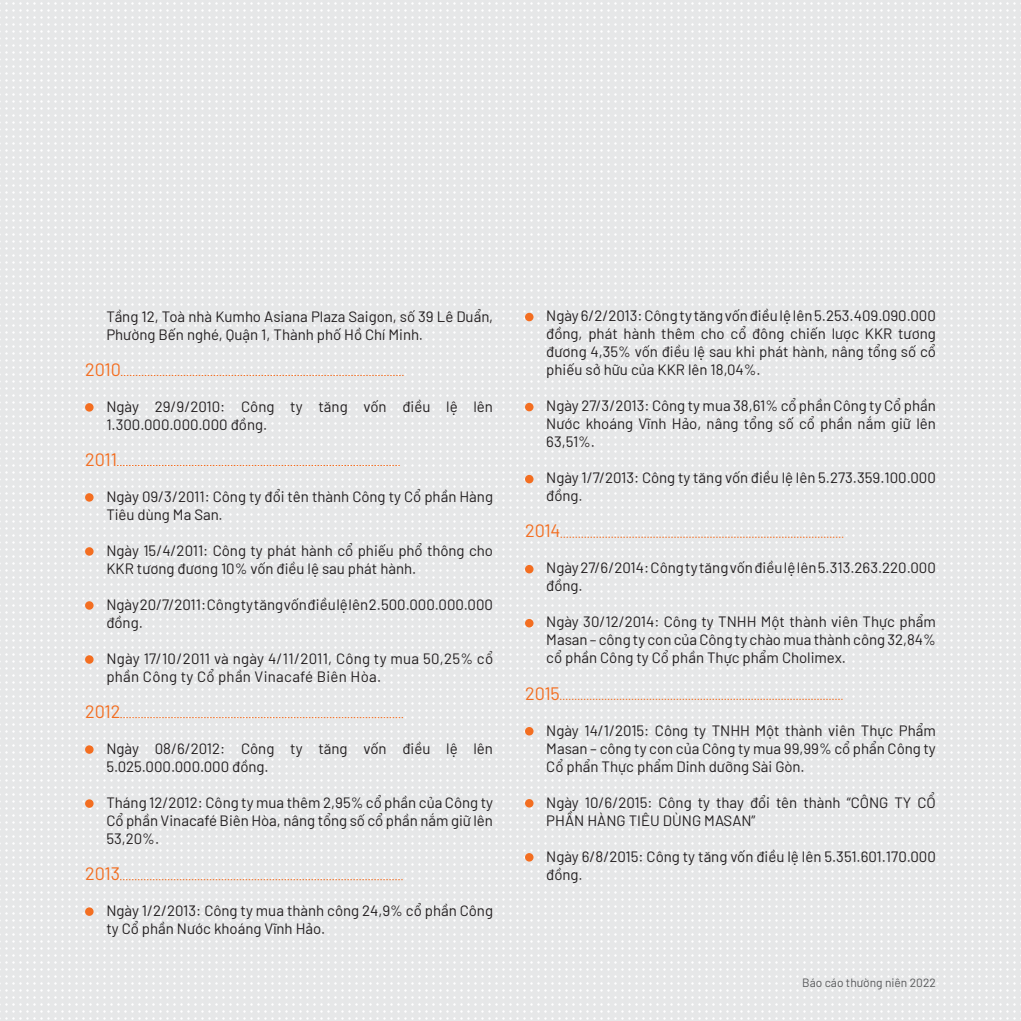
<style>
.page{position:relative;width:1021px;height:1021px;background:#fff}
.page>*{position:absolute;margin:0;border:0;box-sizing:border-box;transform-origin:0 0}
.NOI_DUNG{font:18px "Barlow";color:#f36e21}
.NOI_DUNG-2{font:15px/18px "Barlow";color:#231f20}
.NOI_DUNG-3{font:15px/18px "Barlow";letter-spacing:.02em;color:#231f20}
.t1{font:12px "Barlow";color:#57585a}
</style>
<div class="page">
<div style="left:0;top:0;width:1020px;height:1020px;background:linear-gradient(to right,#e8e9ea,#e8e9ea)"></div>
<svg style="left:121px;top:375px;width:282px;height:1px"></svg>
<div style="left:85px;top:403px;width:9px;height:8px;background:#f36e21;border-radius:50%"></div>
<svg style="left:117px;top:465px;width:283px;height:1px"></svg>
<div style="left:85px;top:493px;width:9px;height:8px;background:#f36e21;border-radius:50%"></div>
<div style="left:85px;top:547px;width:9px;height:8px;background:#f36e21;border-radius:50%"></div>
<div style="left:85px;top:601px;width:9px;height:8px;background:#f36e21;border-radius:50%"></div>
<div style="left:85px;top:655px;width:9px;height:8px;background:#f36e21;border-radius:50%"></div>
<svg style="left:120px;top:717px;width:283px;height:1px"></svg>
<div style="left:85px;top:745px;width:9px;height:8px;background:#f36e21;border-radius:50%"></div>
<div style="left:85px;top:799px;width:9px;height:8px;background:#f36e21;border-radius:50%"></div>
<svg style="left:120px;top:879px;width:282px;height:1px"></svg>
<div style="left:85px;top:907px;width:9px;height:8px;background:#f36e21;border-radius:50%"></div>
<div style="left:525px;top:313px;width:8px;height:8px;background:#f36e21;border-radius:50%"></div>
<div style="left:525px;top:403px;width:8px;height:8px;background:#f36e21;border-radius:50%"></div>
<div style="left:525px;top:475px;width:8px;height:8px;background:#f36e21;border-radius:50%"></div>
<svg style="left:560px;top:537px;width:283px;height:1px"></svg>
<div style="left:525px;top:565px;width:8px;height:8px;background:#f36e21;border-radius:50%"></div>
<div style="left:525px;top:619px;width:8px;height:8px;background:#f36e21;border-radius:50%"></div>
<svg style="left:560px;top:699px;width:282px;height:1px"></svg>
<div style="left:525px;top:727px;width:8px;height:8px;background:#f36e21;border-radius:50%"></div>
<div style="left:525px;top:799px;width:8px;height:8px;background:#f36e21;border-radius:50%"></div>
<div style="left:525px;top:853px;width:8px;height:8px;background:#f36e21;border-radius:50%"></div>
<p class="NOI_DUNG-2" style="left:106px;top:306px;width:388px">Tầng 12, Toà nhà Kumho Asiana Plaza Saigon, số 39 Lê Duẩn,<br>Phường Bến nghé, Quận 1, Thành phố Hồ Chí Minh.</p>
<p class="NOI_DUNG" style="left:85px;top:356px;width:37px">2010</p>
<p class="NOI_DUNG-2" style="left:106px;top:396px;width:388px">Ngày 29/9/2010: Công ty tăng vốn điều lệ lên<br>1.300.000.000.000 đồng.</p>
<p class="NOI_DUNG" style="left:85px;top:446px;width:33px">2011</p>
<p class="NOI_DUNG-2" style="left:106px;top:486px;width:388px">Ngày 09/3/2011: Công ty đổi tên thành Công ty Cổ phần Hàng<br>Tiêu dùng Ma San.</p>
<p class="NOI_DUNG-2" style="left:106px;top:540px;width:388px">Ngày 15/4/2011: Công ty phát hành cổ phiếu phổ thông cho<br>KKR tương đương 10% vốn điều lệ sau phát hành.</p>
<p class="NOI_DUNG-2" style="left:106px;top:594px;width:388px">Ngày 20/7/2011: Công ty tăng vốn điều lệ lên 2.500.000.000.000 đồng.</p>
<p class="NOI_DUNG-3" style="left:106px;top:648px;width:388px">Ngày 17/10/2011 và ngày 4/11/2011, Công ty mua 50,25% cổ phần Công ty Cổ phần Vinacafé Biên Hòa.</p>
<p class="NOI_DUNG" style="left:85px;top:698px;width:37px">2012</p>
<p class="NOI_DUNG-2" style="left:106px;top:738px;width:388px">Ngày 08/6/2012: Công ty tăng vốn điều lệ lên<br>5.025.000.000.000 đồng.</p>
<p class="NOI_DUNG-2" style="left:106px;top:792px;width:388px;text-align:justify">Tháng 12/2012: Công ty mua thêm 2,95% cổ phần của Công ty Cổ phần Vinacafé Biên Hòa, nâng tổng số cổ phần nắm giữ lên 53,20%.</p>
<p class="NOI_DUNG" style="left:85px;top:860px;width:36px">2013</p>
<p class="NOI_DUNG-2" style="left:106px;top:900px;width:388px">Ngày 1/2/2013: Công ty mua thành công 24,9% cổ phần Công ty Cổ phần Nước khoáng Vĩnh Hảo.</p>
<p class="NOI_DUNG-2" style="left:546px;top:306px;width:391px;text-align:justify">Ngày 6/2/2013: Công ty tăng vốn điều lệ lên 5.253.409.090.000 đồng, phát hành thêm cho cổ đông chiến lược KKR tương đương 4,35% vốn điều lệ sau khi phát hành, nâng tổng số cổ phiếu sở hữu của KKR lên 18,04%.</p>
<p class="NOI_DUNG-2" style="left:546px;top:396px;width:391px;text-align:justify">Ngày 27/3/2013: Công ty mua 38,61% cổ phần Công ty Cổ phần Nước khoáng Vĩnh Hảo, nâng tổng số cổ phần nắm giữ lên 63,51%.</p>
<p class="NOI_DUNG-2" style="left:546px;top:468px;width:391px">Ngày 1/7/2013: Công ty tăng vốn điều lệ lên 5.273.359.100.000 đồng.</p>
<p class="NOI_DUNG" style="left:525px;top:518px;width:37px">2014</p>
<p class="NOI_DUNG-2" style="left:546px;top:558px;width:391px">Ngày 27/6/2014: Công ty tăng vốn điều lệ lên 5.313.263.220.000 đồng.</p>
<p class="NOI_DUNG-2" style="left:546px;top:612px;width:391px;text-align:justify">Ngày 30/12/2014: Công ty TNHH Một thành viên Thực phẩm Masan – công ty con của Công ty chào mua thành công 32,84% cổ phần Công ty Cổ phần Thực phẩm Cholimex.</p>
<p class="NOI_DUNG" style="left:525px;top:680px;width:36px">2015</p>
<p class="NOI_DUNG-2" style="left:546px;top:720px;width:391px;text-align:justify">Ngày 14/1/2015: Công ty TNHH Một thành viên Thực Phẩm Masan – công ty con của Công ty mua 99,99% cổ phẩn Công ty Cổ phẩn Thực phẩm Dinh dưỡng Sài Gòn.</p>
<p class="NOI_DUNG-2" style="left:546px;top:792px;width:391px">Ngày 10/6/2015: Công ty thay đổi tên thành “CÔNG TY CỔ<br>PHẦN HÀNG TIÊU DÙNG MASAN”</p>
<p class="NOI_DUNG-2" style="left:546px;top:846px;width:391px">Ngày 6/8/2015: Công ty tăng vốn điều lệ lên 5.351.601.170.000 đồng.</p>
<p class="t1" style="left:802px;top:973px;width:135px">Báo cáo thường niên 2022</p>
</div>
